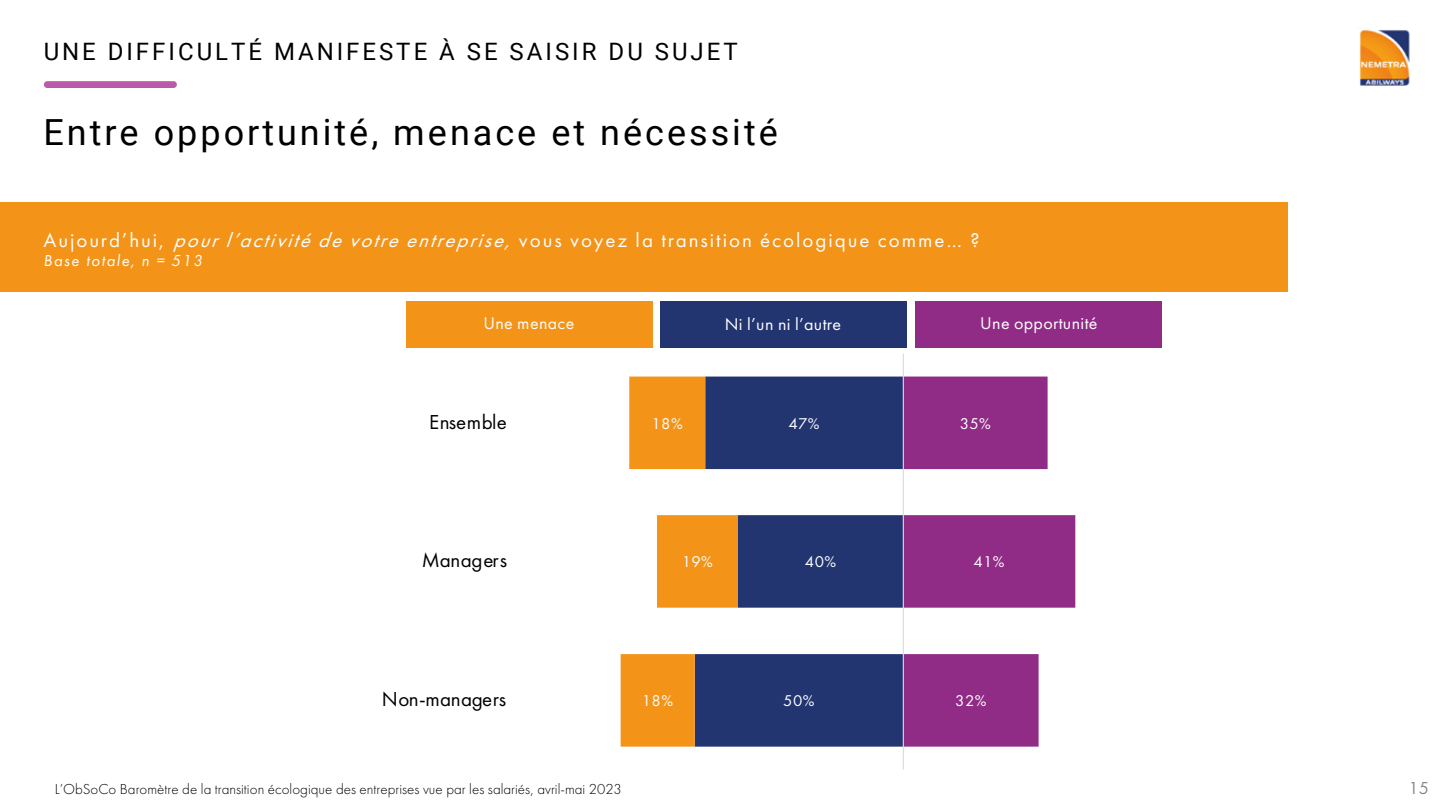
<style>
.page{position:relative;width:1440px;height:810px;background:#fff}
.page>*{position:absolute;margin:0;border:0;box-sizing:border-box;transform-origin:0 0}
.t1{font:36px "Roboto";letter-spacing:.085em;color:#000}
.t2{font:24px "Roboto";letter-spacing:.125em;color:#000}
.t3{font:21px "Futura PT";letter-spacing:.005em;color:#000}
.t4{font:20.55px "Futura PT";letter-spacing:.09em;color:#fff}
.t5{font:18px "Futura PT";color:#888}
.t6{font:17.7px "Futura PT";letter-spacing:.02em;color:#fff}
.t7{font:italic 16.5px "Futura PT";letter-spacing:.09em;color:#fff}
.t8{font:16.2px "Futura PT";letter-spacing:.02em;color:#fff}
.t9{font:300 15px "Futura PT";color:#000}
.s1{font-style:italic}
</style>
<div class="page">
<div style="left:0;top:203px;width:1287px;height:89px;background:#f39318"></div>
<div style="left:44px;top:81px;width:133px;height:7px;background:#bc5aaa;border-radius:3px"></div>
<svg style="left:904px;top:377px;width:171px;height:370px;fill:#912c86"></svg>
<svg style="left:738px;top:377px;width:165px;height:370px;fill:#233571"></svg>
<svg style="left:621px;top:377px;width:117px;height:370px"></svg>
<hr style="left:903px;top:354px;width:1px;height:416px;background:#d9d9d9">
<div style="left:406px;top:301px;width:246px;height:46px;background:#f39318"></div>
<div style="left:916px;top:301px;width:246px;height:46px;background:#912c86"></div>
<div style="left:660px;top:301px;width:247px;height:47px;background:#233571"></div>
<img style="left:1359px;top:29px;width:51px;height:57px">
<h2 class="t2" style="left:44px;top:42px;width:696px">UNE DIFFICULTÉ MANIFESTE À SE SAISIR DU SUJET</h2>
<h1 class="t1" style="left:43px;top:118px;width:736px">Entre opportunité, menace et nécessité</h1>
<h3 class="t4" style="left:43px;top:231px;width:938px">Aujourd’hui, <span class="s1">pour l’activité de votre entreprise,</span>vous voyez la transition écologique comme… ?</h3>
<p class="t7" style="left:43px;top:254px;width:160px">Base totale, n = 513</p>
<p class="t6" style="left:483px;top:316px;width:93px">Une menace</p>
<h3 class="t3" style="left:429px;top:413px;width:79px">Ensemble</h3>
<p class="t8" style="left:652px;top:416px;width:33px">18%</p>
<p class="t6" style="left:725px;top:316px;width:118px">Ni l’un ni l’autre</p>
<p class="t6" style="left:980px;top:316px;width:119px">Une opportunité</p>
<p class="t8" style="left:789px;top:416px;width:33px">47%</p>
<p class="t8" style="left:960px;top:416px;width:33px">35%</p>
<h3 class="t3" style="left:422px;top:551px;width:87px">Managers</h3>
<p class="t8" style="left:682px;top:555px;width:33px">19%</p>
<h3 class="t3" style="left:382px;top:690px;width:126px">Non-managers</h3>
<p class="t8" style="left:642px;top:694px;width:33px">18%</p>
<p class="t9" style="left:55px;top:783px;width:569px">L’ObSoCo Baromètre de la transition écologique des entreprises vue par les salariés, avril-mai 2023</p>
<p class="t8" style="left:805px;top:555px;width:33px">40%</p>
<p class="t8" style="left:783px;top:694px;width:33px">50%</p>
<p class="t8" style="left:974px;top:555px;width:33px">41%</p>
<p class="t8" style="left:955px;top:694px;width:33px">32%</p>
<p class="t5" style="left:1409px;top:780px;width:22px">15</p>
</div>
